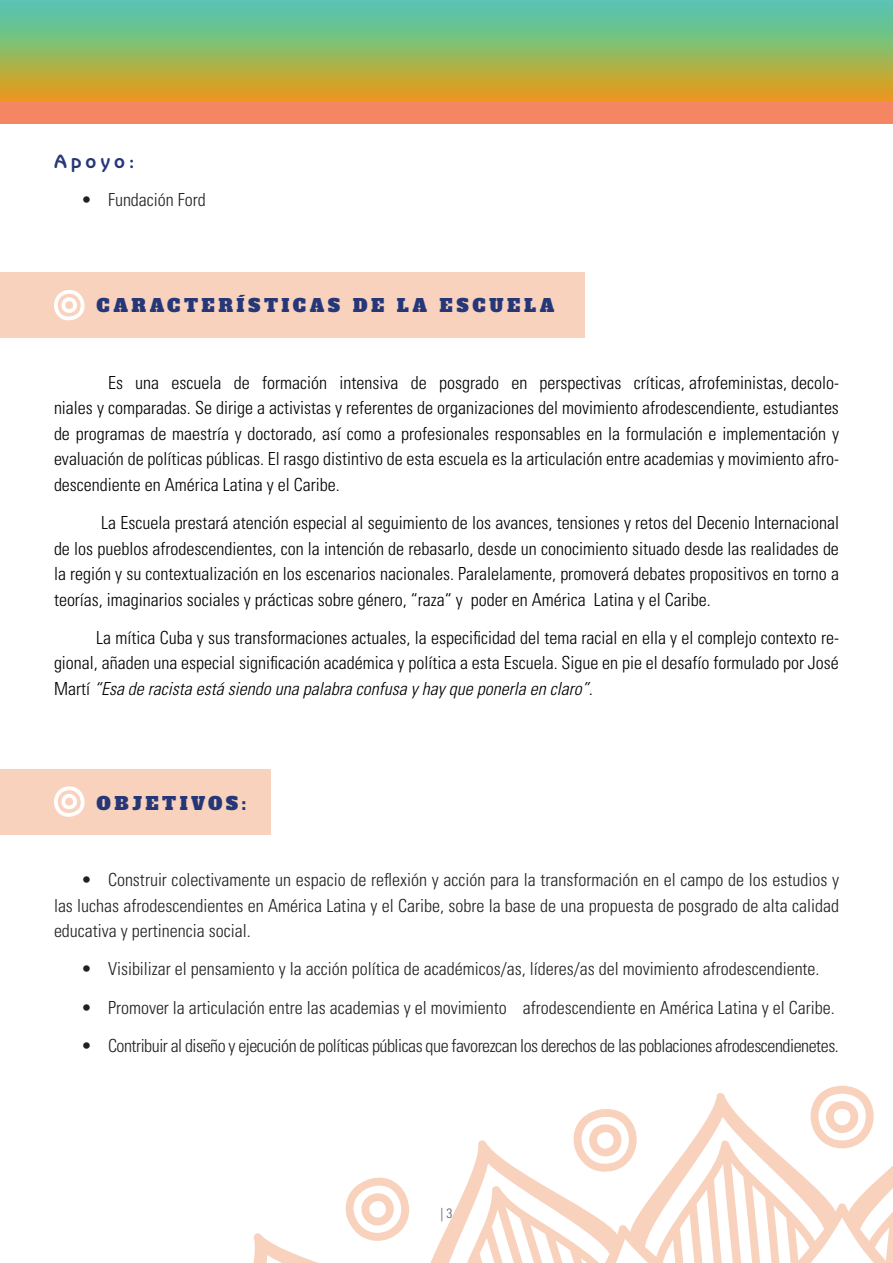
<style>
.page{position:relative;width:893px;height:1263px;background:#fff}
.page>*{position:absolute;margin:0;border:0;box-sizing:border-box;transform-origin:0 0}
.t1{font:700 19.5px "Benguiat Gothic Std";letter-spacing:.2em;color:#263778}
.t2{font:300 condensed 18px/25.5px "Univers LT Std";color:#000001;text-align:justify}
.t3{font:300 condensed 18px/25.5px "Univers LT Std";color:#231f20;text-align:justify}
.t4{font:300 condensed 18px "Univers LT Std";letter-spacing:-.025em;color:#231f20}
.t5{font:18px "Alfa Slab One";letter-spacing:.2em;color:#263778}
.t6{font:300 condensed 13.5px "Univers LT Std";color:#57585a}
.s1{font-style:italic}
</style>
<div class="page">
<svg style="left:0;top:0;width:893px;height:101px;background:#95b566"></svg>
<div style="left:0;top:101px;width:893px;height:22px;background:#f58664"></div>
<div style="left:0;top:272px;width:585px;height:66px;background:#f9d2bd"></div>
<div style="left:0;top:769px;width:270px;height:65px;background:#f9d2bd"></div>
<svg style="left:54px;top:290px;width:31px;height:31px"></svg>
<svg style="left:253px;top:1233px;width:65px;height:30px"></svg>
<svg style="left:430px;top:1093px;width:463px;height:170px"></svg>
<svg style="left:811px;top:1086px;width:63px;height:62px"></svg>
<svg style="left:574px;top:1108px;width:63px;height:65px"></svg>
<svg style="left:346px;top:1177px;width:63px;height:64px"></svg>
<svg style="left:54px;top:786px;width:31px;height:31px"></svg>
<p class="t1" style="left:54px;top:150px;width:82px">Apoyo:</p>
<p class="t3" style="left:81px;top:187px;width:126px">• Fundación Ford</p>
<p class="t5" style="left:97px;top:293px;width:459px">CARACTERÍSTICAS DE LA ESCUELA</p>
<p class="t2" style="left:54px;top:370px;width:787px;text-indent:54px">Es una escuela de formación intensiva de posgrado en perspectivas críticas, afrofeministas, decolo&shy;niales y comparadas. Se dirige a activistas y referentes de organizaciones del movimiento afrodescendiente, estudiantes de programas de maestría y doctorado, así como a profesionales responsables en la formulación e implementación y evaluación de políticas públicas. El rasgo distintivo de esta escuela es la articulación entre academias y movimiento afro&shy;descendiente en América Latina y el Caribe.</p>
<p class="t2" style="left:54px;top:510px;width:786px;text-indent:47px">La Escuela prestará atención especial al seguimiento de los avances, tensiones y retos del Decenio Internacional de los pueblos afrodescendientes, con la intención de rebasarlo, desde un conocimiento situado desde las realidades de la región y su contextualización en los escenarios nacionales. Paralelamente, promoverá debates propositivos en torno a teorías, imaginarios sociales y prácticas sobre género, “raza“ y poder en América Latina y el Caribe.</p>
<p class="t2" style="left:54px;top:625px;width:787px;text-indent:42px">La mítica Cuba y sus transformaciones actuales, la especificidad del tema racial en ella y el complejo contexto re&shy;gional, añaden una especial significación académica y política a esta Escuela. Sigue en pie el desafío formulado por José Martí <span class="s1">“Esa de racista está siendo una palabra confusa y hay que ponerla en claro”.</span></p>
<p class="t5" style="left:97px;top:791px;width:151px">OBJETIVOS:</p>
<p class="t3" style="left:54px;top:867px;width:786px;text-indent:27px">• Construir colectivamente un espacio de reflexión y acción para la transformación en el campo de los estudios y las luchas afrodescendientes en América Latina y el Caribe, sobre la base de una propuesta de posgrado de alta calidad educativa y pertinencia social.</p>
<p class="t3" style="left:81px;top:956px;width:740px">• Visibilizar el pensamiento y la acción política de académicos/as, líderes/as del movimiento afrodescendiente.</p>
<p class="t3" style="left:81px;top:994px;width:755px">• Promover la articulación entre las academias y el movimiento afrodescendiente en América Latina y el Caribe.</p>
<p class="t4" style="left:81px;top:1035px;width:759px">• Contribuir al diseño y ejecución de políticas públicas que favorezcan los derechos de las poblaciones afrodescendienetes.</p>
<p class="t6" style="left:440px;top:1205px;width:13px">| 3</p>
</div>
